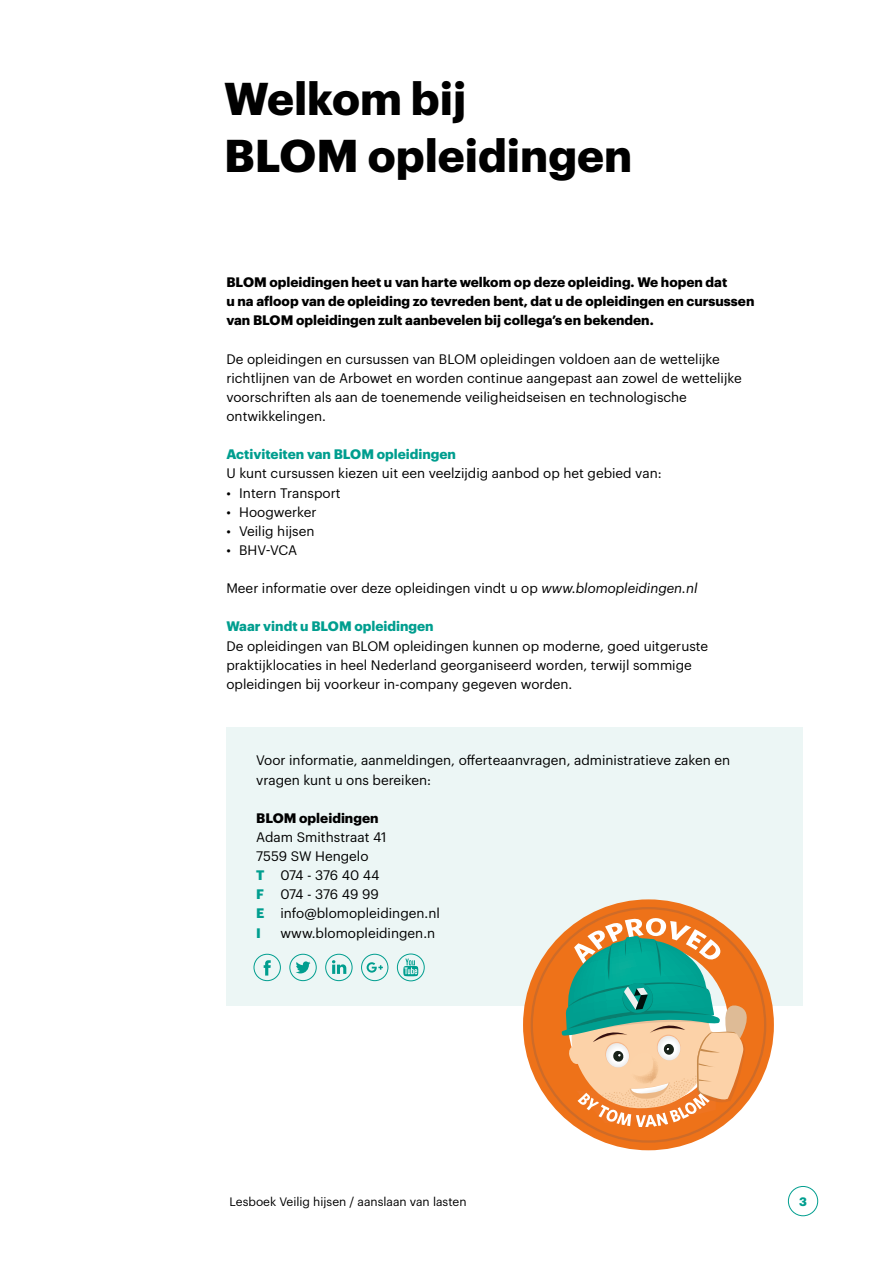
<style>
.page{position:relative;width:893px;height:1263px;background:#fff}
.page>*{position:absolute;margin:0;border:0;box-sizing:border-box;transform-origin:0 0}
.t1{font:700 45px/57.4px "Graphik";color:#000}
.t2{font:13.5px/19.2px "Graphik";color:#000}
.t3{font:700 13.5px/19.2px "Graphik";color:#000}
.t4{font:700 13.5px "Graphik";color:#009e8f}
.t5{font:12px "Graphik";color:#000}
.t6{font:700 12px "Graphik";color:#009e8f}
.s1{font-style:italic}
.s2{font-weight:700;color:#009e8f}
</style>
<div class="page">
<div style="left:788px;top:1186px;width:30px;height:30px;border:1px solid #009e8f;border-radius:50%"></div>
<div style="left:226px;top:727px;width:577px;height:279px;background:#ecf6f5"></div>
<svg style="left:523px;top:899px;width:251px;height:251px"></svg>
<svg style="left:531px;top:907px;width:235px;height:236px;fill:#ee7221"></svg>
<svg style="left:561px;top:917px;width:196px;height:210px;background:#b5a97c"></svg>
<div style="left:289px;top:954px;width:28px;height:27px;border:1px solid #009e8f;border-radius:50%"></div>
<svg style="left:296px;top:961px;width:14px;height:12px"></svg>
<div style="left:254px;top:954px;width:27px;height:27px;border:1px solid #009e8f;border-radius:50%"></div>
<svg style="left:264px;top:960px;width:7px;height:15px"></svg>
<div style="left:361px;top:954px;width:27px;height:27px;border:1px solid #009e8f;border-radius:50%"></div>
<svg style="left:367px;top:962px;width:16px;height:10px"></svg>
<svg style="left:332px;top:960px;width:14px;height:14px"></svg>
<div style="left:325px;top:954px;width:27px;height:27px;border:1px solid #009e8f;border-radius:50%"></div>
<div style="left:397px;top:954px;width:28px;height:27px;border:1px solid #009e8f;border-radius:50%"></div>
<svg style="left:403px;top:958px;width:15px;height:18px"></svg>
<h1 class="t1" style="left:224px;top:66px;width:409px">Welkom bij<br>BLOM opleidingen</h1>
<p class="t3" style="left:226px;top:271px;width:529px">BLOM opleidingen heet u van harte welkom op deze opleiding. We hopen dat<br>u na afloop van de opleiding zo tevreden bent, dat u de opleidingen en cursussen van BLOM opleidingen zult aanbevelen bij collega’s en bekenden.</p>
<p class="t2" style="left:226px;top:348px;width:517px">De opleidingen en cursussen van BLOM opleidingen voldoen aan de wettelijke richtlijnen van de Arbowet en worden continue aangepast aan zowel de wettelijke voorschriften als aan de toenemende veiligheidseisen en technologische ontwikkelingen.</p>
<p class="t4" style="left:226px;top:444px;width:231px">Activiteiten van BLOM opleidingen</p>
<p class="t2" style="left:226px;top:463px;width:437px">U kunt cursussen kiezen uit een veelzijdig aanbod op het gebied van:</p>
<p class="t2" style="left:226px;top:482px;width:116px">• Intern Transport</p>
<p class="t2" style="left:226px;top:501px;width:92px">• Hoogwerker</p>
<p class="t2" style="left:226px;top:520px;width:90px">• Veilig hijsen</p>
<p class="t2" style="left:226px;top:539px;width:72px">• BHV-VCA</p>
<p class="t2" style="left:226px;top:577px;width:473px">Meer informatie over deze opleidingen vindt u op <span class="s1">www.blomopleidingen.nl</span></p>
<p class="t4" style="left:226px;top:616px;width:209px">Waar vindt u BLOM opleidingen</p>
<p class="t2" style="left:226px;top:635px;width:483px">De opleidingen van BLOM opleidingen kunnen op moderne, goed uitgeruste praktijklocaties in heel Nederland georganiseerd worden, terwijl sommige opleidingen bij voorkeur in-company gegeven worden.</p>
<p class="t2" style="left:256px;top:750px;width:476px">Voor informatie, aanmeldingen, offerteaanvragen, administratieve zaken en vragen kunt u ons bereiken:</p>
<p class="t3" style="left:256px;top:807px;width:124px">BLOM opleidingen</p>
<p class="t2" style="left:256px;top:826px;width:185px">Adam Smithstraat 41<br>7559 SW Hengelo<br><span class="s2">T</span> 074 - 376 40 44<br><span class="s2">F</span> 074 - 376 49 99<br><span class="s2">E</span> info@blomopleidingen.nl<br><span class="s2">I</span></p>
<p class="t2" style="left:280px;top:922px;width:156px">www.blomopleidingen.n</p>
<p class="t5" style="left:230px;top:1192px;width:239px">Lesboek Veilig hijsen / aanslaan van lasten</p>
<p class="t6" style="left:799px;top:1192px;width:9px">3</p>
</div>
